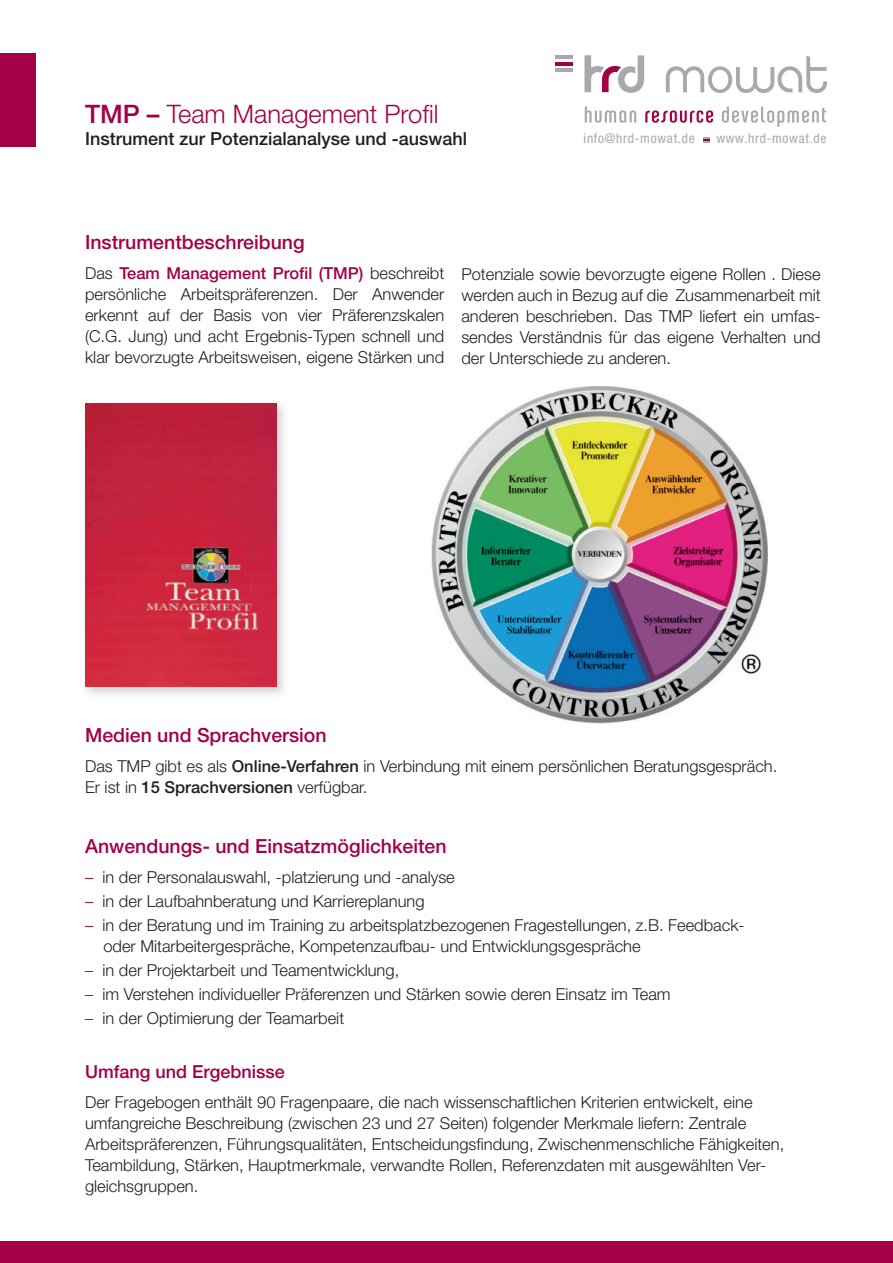
<style>
.page{position:relative;width:893px;height:1263px;background:#fff}
.page>*{position:absolute;margin:0;border:0;box-sizing:border-box;transform-origin:0 0}
.t1{font:300 25.5px "Helvetica Neue";color:#a30146}
.t2{font:500 19.5px "Helvetica Neue";color:#a30146}
.t3{font:500 18px "Helvetica Neue";color:#231f20}
.t4{font:500 18px "Helvetica Neue";color:#a30146}
.t5{font:300 16.5px/21px "Helvetica Neue";color:#231f20}
.t6{font:condensed 13.5px "Helvetica Neue";letter-spacing:.05em;color:#a8a9ad}
.s1{font-weight:500}
.s2{font-weight:500;color:#a30146}
.s3{color:#a30146}
</style>
<div class="page">
<div style="left:0;top:1242px;width:892px;height:21px;background:#a30146"></div>
<hr style="left:555px;top:62px;width:17px;height:4px;background:#a30146">
<svg style="left:645px;top:110px;width:68px;height:13px"></svg>
<hr style="left:555px;top:55px;width:17px;height:4px;background:#a8a9ad">
<hr style="left:555px;top:68px;width:17px;height:4px;background:#a8a9ad">
<svg style="left:666px;top:56px;width:161px;height:37px"></svg>
<svg style="left:585px;top:107px;width:51px;height:16px"></svg>
<svg style="left:722px;top:107px;width:104px;height:20px"></svg>
<svg style="left:584px;top:55px;width:60px;height:38px"></svg>
<div style="left:0;top:53px;width:35px;height:94px;background:#a30146"></div>
<svg style="left:703px;top:137px;width:6px;height:6px"></svg>
<img style="left:85px;top:403px;width:200px;height:292px">
<img style="left:85px;top:404px;width:191px;height:283px">
<img style="left:432px;top:387px;width:336px;height:337px">
<h1 class="t1" style="left:85px;top:98px;width:355px"><span class="s1">TMP –</span> Team Management Profil</h1>
<p class="t3" style="left:85px;top:127px;width:384px">Instrument zur Potenzialanalyse und -auswahl</p>
<p class="t6" style="left:584px;top:131px;width:113px">info@hrd-mowat.de</p>
<p class="t6" style="left:716px;top:131px;width:112px">www.hrd-mowat.de</p>
<p class="t2" style="left:85px;top:231px;width:221px">Instrumentbeschreibung</p>
<p class="t5" style="left:85px;top:263px;width:361px;text-align:justify">Das <span class="s2">Team Management Profil (TMP)</span> beschreibt persönliche Arbeitspräferenzen. Der Anwender erkennt auf der Basis von vier Präferenzskalen (C.G. Jung) und acht Ergebnis-Typen schnell und klar bevorzugte Arbeitsweisen, eigene Stärken und</p>
<p class="t5" style="left:461px;top:263px;width:361px;text-align:justify">Potenziale sowie bevorzugte eigene Rollen . Diese werden auch in Bezug auf die Zusammenarbeit mit anderen beschrieben. Das TMP liefert ein umfas&shy;sendes Verständnis für das eigene Verhalten und der Unterschiede zu anderen.</p>
<p class="t2" style="left:85px;top:724px;width:243px">Medien und Sprachversion</p>
<p class="t5" style="left:85px;top:756px;width:694px">Das TMP gibt es als <span class="s1">Online-Verfahren</span> in Verbindung mit einem persönlichen Beratungsgespräch.<br>Er ist in <span class="s1">15 Sprachversionen</span> verfügbar.</p>
<p class="t2" style="left:85px;top:835px;width:363px">Anwendungs- und Einsatzmöglichkeiten</p>
<p class="t5" style="left:85px;top:867px;width:371px"><span class="s3">–</span> in der Personalauswahl, -platzierung und -analyse</p>
<p class="t5" style="left:85px;top:891px;width:341px"><span class="s3">–</span> in der Laufbahnberatung und Karriereplanung</p>
<p class="t5" style="left:103px;top:915px;width:643px;text-indent:-18px"><span class="s3">–</span> in der Beratung und im Training zu arbeitsplatzbezogenen Fragestellungen, z.B. Feedback&shy;oder Mitarbeitergespräche, Kompetenzaufbau- und Entwicklungsgespräche</p>
<p class="t5" style="left:85px;top:960px;width:316px"><span class="s3">–</span> in der Projektarbeit und Teamentwicklung,</p>
<p class="t5" style="left:85px;top:984px;width:587px"><span class="s3">–</span> im Verstehen individueller Präferenzen und Stärken sowie deren Einsatz im Team</p>
<p class="t5" style="left:85px;top:1008px;width:261px"><span class="s3">–</span> in der Optimierung der Teamarbeit</p>
<p class="t4" style="left:85px;top:1061px;width:201px">Umfang und Ergebnisse</p>
<p class="t5" style="left:85px;top:1092px;width:701px">Der Fragebogen enthält 90 Fragenpaare, die nach wissenschaftlichen Kriterien entwickelt, eine umfangreiche Beschreibung (zwischen 23 und 27 Seiten) folgender Merkmale liefern: Zentrale Arbeitspräferenzen, Führungsqualitäten, Entscheidungsfindung, Zwischenmenschliche Fähigkeiten, Teambildung, Stärken, Hauptmerkmale, verwandte Rollen, Referenzdaten mit ausgewählten Ver&shy;gleichsgruppen.</p>
</div>
